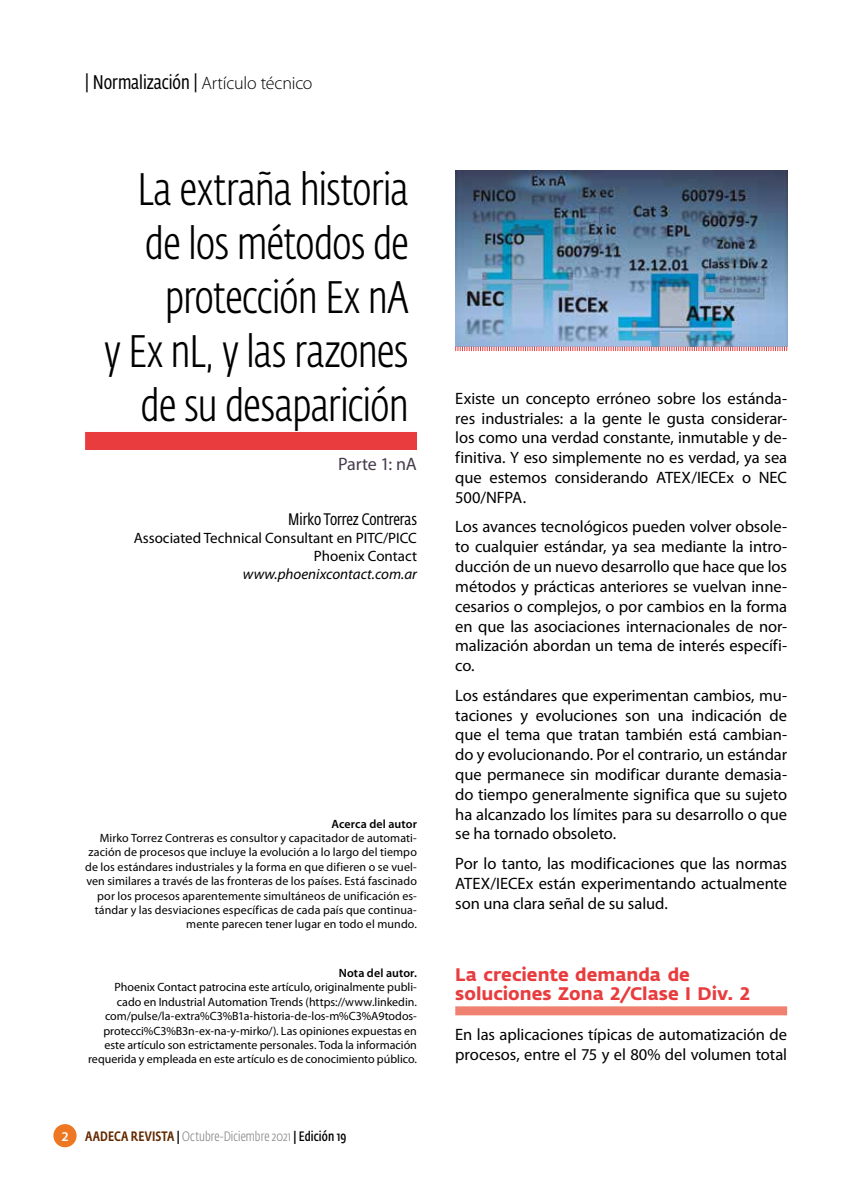
<style>
.page{position:relative;width:851px;height:1191px;background:#fff}
.page>*{position:absolute;margin:0;border:0;box-sizing:border-box;transform-origin:0 0}
.t1{font:300 45px/54px "Fedra Sans Cond Std";letter-spacing:-.01em;color:#000;text-align:right}
.t2{font:19.5px "Fedra Sans Cond Std";letter-spacing:-.005em;color:#000}
.t3{font:700 18px/19.8px "Fedra Sans";color:#e83c3e}
.t4{font:18px "Myriad Pro";letter-spacing:-.01em;color:#463b4b}
.t5{font:16.5px/19.8px "Myriad Pro";letter-spacing:-.005em;color:#000;text-align:justify}
.t6{font:16.5px "Fedra Sans Cond Std";color:#000}
.t7{font:15px/18px "Myriad Pro";color:#000;text-align:right}
.t8{font:italic 15px "Myriad Pro";color:#000}
.t9{font:300 13.5px "Fedra Sans Cond Std";letter-spacing:.005em;color:#878787}
.t10{font:12px/14.4px "Myriad Pro";letter-spacing:.005em;color:#000;text-align:right}
.t11{font:600 12px "Myriad Pro";letter-spacing:.01em;color:#000}
.s1{font-family:"Myriad Pro";font-weight:300;font-size:18px}
.s2{font-family:"Myriad Pro";font-weight:600;color:#fff}
.s3{font-weight:500;color:#622900}
.s4{font-weight:500;color:#000}
.s5{font-weight:600;color:#000}
</style>
<div class="page">
<div style="left:53px;top:1124px;width:24px;height:23px;background:#ee7723;border-radius:50%"></div>
<div style="left:85px;top:432px;width:332px;height:18px;background:#e83c3e"></div>
<div style="left:455px;top:1006px;width:332px;height:9px;background:#f08171"></div>
<img style="left:455px;top:170px;width:332px;height:176px">
<svg style="left:455px;top:346px;width:332px;height:5px;background:#e4a5ac"></svg>
<p class="t2" style="left:85px;top:71px;width:229px">| Normalización | <span class="s1">Artículo técnico</span></p>
<h1 class="t1" style="left:105px;top:163px;width:305px">La extraña historia de los métodos de protección Ex nA<br>y Ex nL, y las razones de su desaparición</h1>
<p class="t4" style="left:338px;top:454px;width:80px">Parte 1: nA</p>
<p class="t6" style="left:288px;top:510px;width:130px">Mirko Torrez Contreras</p>
<p class="t7" style="left:134px;top:529px;width:285px">Associated Technical Consultant en PITC/PICC<br>Phoenix Contact</p>
<p class="t8" style="left:243px;top:566px;width:175px">www.phoenixcontact.com.ar</p>
<p class="t11" style="left:331px;top:817px;width:87px">Acerca del autor</p>
<p class="t10" style="left:85px;top:831px;width:333px">Mirko Torrez Contreras es consultor y capacitador de automati&shy;zación de procesos que incluye la evolución a lo largo del tiempo de los estándares industriales y la forma en que difieren o se vuel&shy;ven similares a través de las fronteras de los países. Está fascinado por los procesos aparentemente simultáneos de unificación es&shy;tándar y las desviaciones específicas de cada país que continua&shy;mente parecen tener lugar en todo el mundo.</p>
<p class="t11" style="left:339px;top:966px;width:80px">Nota del autor.</p>
<p class="t10" style="left:88px;top:980px;width:330px">Phoenix Contact patrocina este artículo, originalmente publi&shy;cado en Industrial Automation Trends (https://www.linkedin. com/pulse/la-extra%C3%B1a-historia-de-los-m%C3%A9todos&shy;protecci%C3%B3n-ex-na-y-mirko/). Las opiniones expuestas en este artículo son estrictamente personales. Toda la información requerida y empleada en este artículo es de conocimiento público.</p>
<p class="t9" style="left:61px;top:1128px;width:286px"><span class="s2">2</span> <span class="s3">AADECA REVISTA</span> <span class="s4">|</span> Octubre-Diciembre 2021 <span class="s4">|</span> <span class="s5">Edición 19</span></p>
<p class="t5" style="left:455px;top:388px;width:333px">Existe un concepto erróneo sobre los estánda&shy;res industriales: a la gente le gusta considerar&shy;los como una verdad constante, inmutable y de&shy;finitiva. Y eso simplemente no es verdad, ya sea que estemos considerando ATEX/IECEx o NEC 500/NFPA.</p>
<p class="t5" style="left:455px;top:517px;width:333px">Los avances tecnológicos pueden volver obsole&shy;to cualquier estándar, ya sea mediante la intro&shy;ducción de un nuevo desarrollo que hace que los métodos y prácticas anteriores se vuelvan inne&shy;cesarios o complejos, o por cambios en la forma en que las asociaciones internacionales de nor&shy;malización abordan un tema de interés específi&shy;co.</p>
<p class="t5" style="left:455px;top:685px;width:333px">Los estándares que experimentan cambios, mu&shy;taciones y evoluciones son una indicación de que el tema que tratan también está cambian&shy;do y evolucionando. Por el contrario, un estándar que permanece sin modificar durante demasia&shy;do tiempo generalmente significa que su sujeto ha alcanzado los límites para su desarrollo o que se ha tornado obsoleto.</p>
<p class="t5" style="left:455px;top:854px;width:333px">Por lo tanto, las modificaciones que las normas ATEX/IECEx están experimentando actualmente son una clara señal de su salud.</p>
<p class="t3" style="left:455px;top:964px;width:296px">La creciente demanda de soluciones Zona 2/Clase I Div. 2</p>
<p class="t5" style="left:455px;top:1024px;width:333px">En las aplicaciones típicas de automatización de procesos, entre el 75 y el 80% del volumen total</p>
</div>
